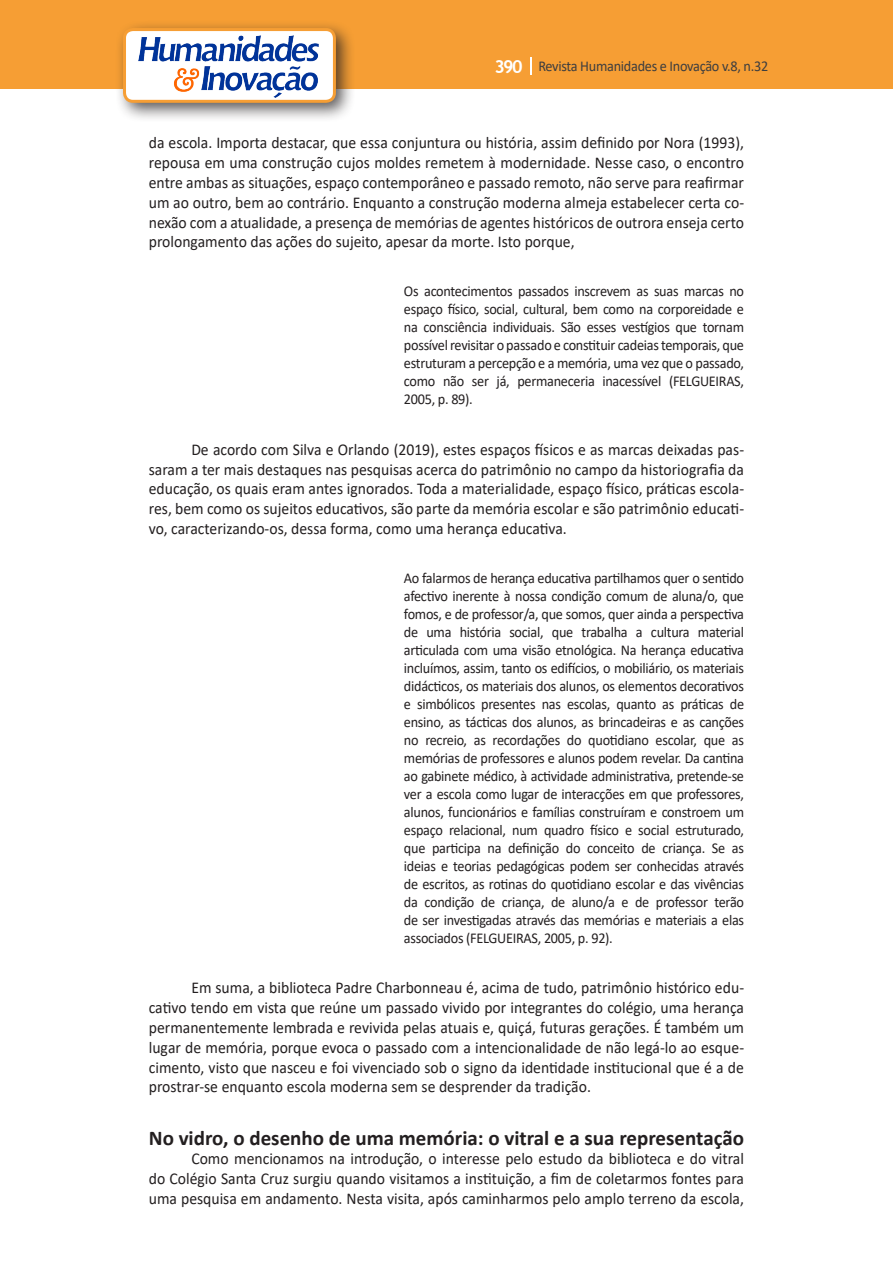
<style>
.page{position:relative;width:893px;height:1263px;background:#fff}
.page>*{position:absolute;margin:0;border:0;box-sizing:border-box;transform-origin:0 0}
.Titulo_2{font:700 21px "Calibri";color:#231f20}
.Texto{font:16.5px/19.8px "Calibri";color:#231f20;text-align:justify;scale:.95 1}
.citacao{font:15px/18px "Calibri";letter-spacing:-.02em;color:#231f20;text-align:justify;scale:.95 1}
.t1{font:15px "Calibri";letter-spacing:-.02em;color:#3e3e3f;scale:.95 1}
.s1{font-family:"Trebuchet MS";font-weight:700;font-size:18px;color:#fff}
</style>
<div class="page">
<div style="left:0;top:0;width:893px;height:88px;background:#f69e34"></div>
<svg style="left:530px;top:57px;width:2px;height:18px"></svg>
<div style="left:115px;top:20px;width:241px;height:103px;background:#231f20;opacity:.75"></div>
<div style="left:125px;top:30px;width:209px;height:71px;background:#fff;border-radius:9px"></div>
<img style="left:138px;top:35px;width:181px;height:62px">
<div style="left:123px;top:28px;width:213px;height:75px;border:3px solid #f69e34;border-radius:9px"></div>
<p class="t1" style="left:495px;top:56px;width:290px"><span class="s1">390</span> Revista Humanidades e Inovação v.8, n.32</p>
<p class="Texto" style="left:149px;top:133px;width:628px">da escola. Importa destacar, que essa conjuntura ou história, assim definido por Nora (1993), repousa em uma construção cujos moldes remetem à modernidade. Nesse caso, o encontro entre ambas as situações, espaço contemporâneo e passado remoto, não serve para reafirmar um ao outro, bem ao contrário. Enquanto a construção moderna almeja estabelecer certa co&shy;nexão com a atualidade, a presença de memórias de agentes históricos de outrora enseja certo prolongamento das ações do sujeito, apesar da morte. Isto porque,</p>
<p class="citacao" style="left:404px;top:282px;width:360px">Os acontecimentos passados inscrevem as suas marcas no espaço físico, social, cultural, bem como na corporeidade e na consciência individuais. São esses vestígios que tornam possível revisitar o passado e constituir cadeias temporais, que estruturam a percepção e a memória, uma vez que o passado, como não ser já, permaneceria inacessível (FELGUEIRAS, 2005, p. 89).</p>
<p class="Texto" style="left:149px;top:439px;width:628px;text-indent:43px">De acordo com Silva e Orlando (2019), estes espaços físicos e as marcas deixadas pas&shy;saram a ter mais destaques nas pesquisas acerca do patrimônio no campo da historiografia da educação, os quais eram antes ignorados. Toda a materialidade, espaço físico, práticas escola&shy;res, bem como os sujeitos educativos, são parte da memória escolar e são patrimônio educati&shy;vo, caracterizando-os, dessa forma, como uma herança educativa.</p>
<p class="citacao" style="left:404px;top:568px;width:360px">Ao falarmos de herança educativa partilhamos quer o sentido afectivo inerente à nossa condição comum de aluna/o, que fomos, e de professor/a, que somos, quer ainda a perspectiva de uma história social, que trabalha a cultura material articulada com uma visão etnológica. Na herança educativa incluímos, assim, tanto os edifícios, o mobiliário, os materiais didácticos, os materiais dos alunos, os elementos decorativos e simbólicos presentes nas escolas, quanto as práticas de ensino, as tácticas dos alunos, as brincadeiras e as canções no recreio, as recordações do quotidiano escolar, que as memórias de professores e alunos podem revelar. Da cantina ao gabinete médico, à actividade administrativa, pretende-se ver a escola como lugar de interacções em que professores, alunos, funcionários e famílias construíram e constroem um espaço relacional, num quadro físico e social estruturado, que participa na definição do conceito de criança. Se as ideias e teorias pedagógicas podem ser conhecidas através de escritos, as rotinas do quotidiano escolar e das vivências da condição de criança, de aluno/a e de professor terão de ser investigadas através das memórias e materiais a elas associados (FELGUEIRAS, 2005, p. 92).</p>
<p class="Texto" style="left:149px;top:977px;width:628px;text-indent:43px">Em suma, a biblioteca Padre Charbonneau é, acima de tudo, patrimônio histórico edu&shy;cativo tendo em vista que reúne um passado vivido por integrantes do colégio, uma herança permanentemente lembrada e revivida pelas atuais e, quiçá, futuras gerações. É também um lugar de memória, porque evoca o passado com a intencionalidade de não legá-lo ao esque&shy;cimento, visto que nasceu e foi vivenciado sob o signo da identidade institucional que é a de prostrar-se enquanto escola moderna sem se desprender da tradição.</p>
<p class="Titulo_2" style="left:149px;top:1123px;width:597px">No vidro, o desenho de uma memória: o vitral e a sua representação</p>
<p class="Texto" style="left:149px;top:1148px;width:628px;text-indent:43px">Como mencionamos na introdução, o interesse pelo estudo da biblioteca e do vitral do Colégio Santa Cruz surgiu quando visitamos a instituição, a fim de coletarmos fontes para uma pesquisa em andamento. Nesta visita, após caminharmos pelo amplo terreno da escola,</p>
</div>
